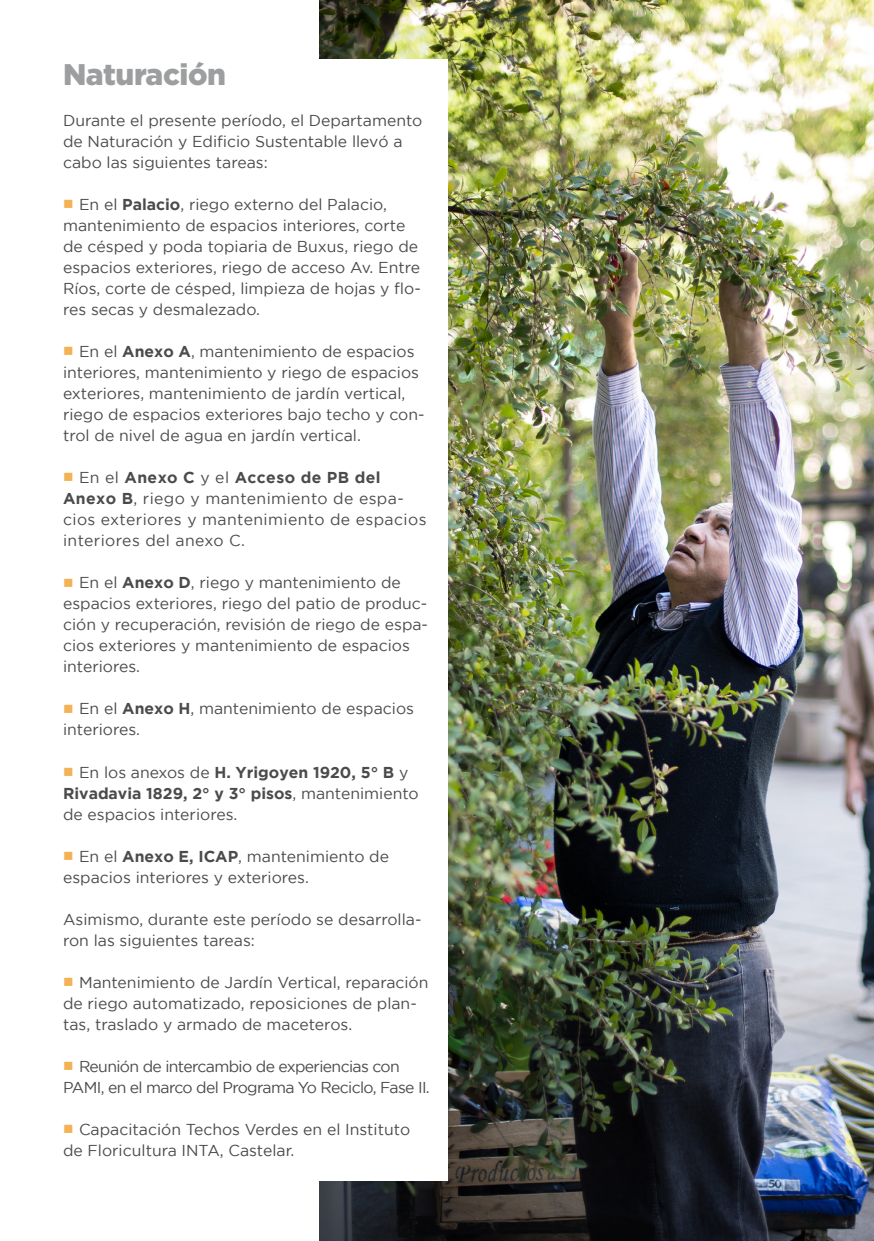
<style>
.page{position:relative;width:874px;height:1241px;background:#fff}
.page>*{position:absolute;margin:0;border:0;box-sizing:border-box;transform-origin:0 0}
.t1{font:900 29.75px "Gotham";letter-spacing:-.015em;color:#9c9e9f}
.t2{font:15.75px/21px "Gotham";color:#4b4b4d}
.t3{font:15.75px/21px "Gotham";letter-spacing:.025em;color:#4b4b4d}
.t4{font:15.75px/21px "Gotham";letter-spacing:-.04em;color:#4b4b4d}
.s1{color:#f4b256}
.s2{font-weight:700}
</style>
<div class="page">
<img style="left:319px;top:0;width:554px;height:1240px">
<div style="left:30px;top:60px;width:417px;height:1121px;background:#fff"></div>
<h1 class="t1" style="left:63px;top:57px;width:164px">Naturación</h1>
<p class="t2" style="left:63px;top:110px;width:361px">Durante el presente período, el Departamento de Naturación y Edificio Sustentable llevó a cabo las siguientes tareas:</p>
<p class="t2" style="left:63px;top:194px;width:359px"><span class="s1">■</span> En el <span class="s2">Palacio</span>, riego externo del Palacio, mantenimiento de espacios interiores, corte de césped y poda topiaria de Buxus, riego de espacios exteriores, riego de acceso Av. Entre Ríos, corte de césped, limpieza de hojas y flo&shy;res secas y desmalezado.</p>
<p class="t2" style="left:63px;top:341px;width:363px"><span class="s1">■</span> En el <span class="s2">Anexo A</span>, mantenimiento de espacios interiores, mantenimiento y riego de espacios exteriores, mantenimiento de jardín vertical, riego de espacios exteriores bajo techo y con&shy;trol de nivel de agua en jardín vertical.</p>
<p class="t3" style="left:63px;top:467px;width:365px"><span class="s1">■</span> En el <span class="s2">Anexo C</span> y el <span class="s2">Acceso de PB del Anexo B</span>, riego y mantenimiento de espa&shy;cios exteriores y mantenimiento de espacios interiores del anexo C.</p>
<p class="t2" style="left:63px;top:572px;width:366px"><span class="s1">■</span> En el <span class="s2">Anexo D</span>, riego y mantenimiento de espacios exteriores, riego del patio de produc&shy;ción y recuperación, revisión de riego de espa&shy;cios exteriores y mantenimiento de espacios interiores.</p>
<p class="t2" style="left:63px;top:698px;width:352px"><span class="s1">■</span> En el <span class="s2">Anexo H</span>, mantenimiento de espacios interiores.</p>
<p class="t2" style="left:63px;top:761px;width:357px"><span class="s1">■</span> En los anexos de <span class="s2">H. Yrigoyen 1920, 5° B</span> y<br><span class="s2">Rivadavia 1829, 2° y 3° pisos</span>, mantenimiento de espacios interiores.</p>
<p class="t2" style="left:63px;top:845px;width:327px"><span class="s1">■</span> En el <span class="s2">Anexo E, ICAP</span>, mantenimiento de espacios interiores y exteriores.</p>
<p class="t2" style="left:63px;top:908px;width:360px">Asimismo, durante este período se desarrolla&shy;ron las siguientes tareas:</p>
<p class="t2" style="left:63px;top:971px;width:367px"><span class="s1">■</span> Mantenimiento de Jardín Vertical, reparación de riego automatizado, reposiciones de plan&shy;tas, traslado y armado de maceteros.</p>
<p class="t4" style="left:63px;top:1055px;width:368px"><span class="s1">■</span> Reunión de intercambio de experiencias con<br>PAMI, en el marco del Programa Yo Reciclo, Fase II.</p>
<p class="t2" style="left:63px;top:1118px;width:348px"><span class="s1">■</span> Capacitación Techos Verdes en el Instituto de Floricultura INTA, Castelar.</p>
</div>
